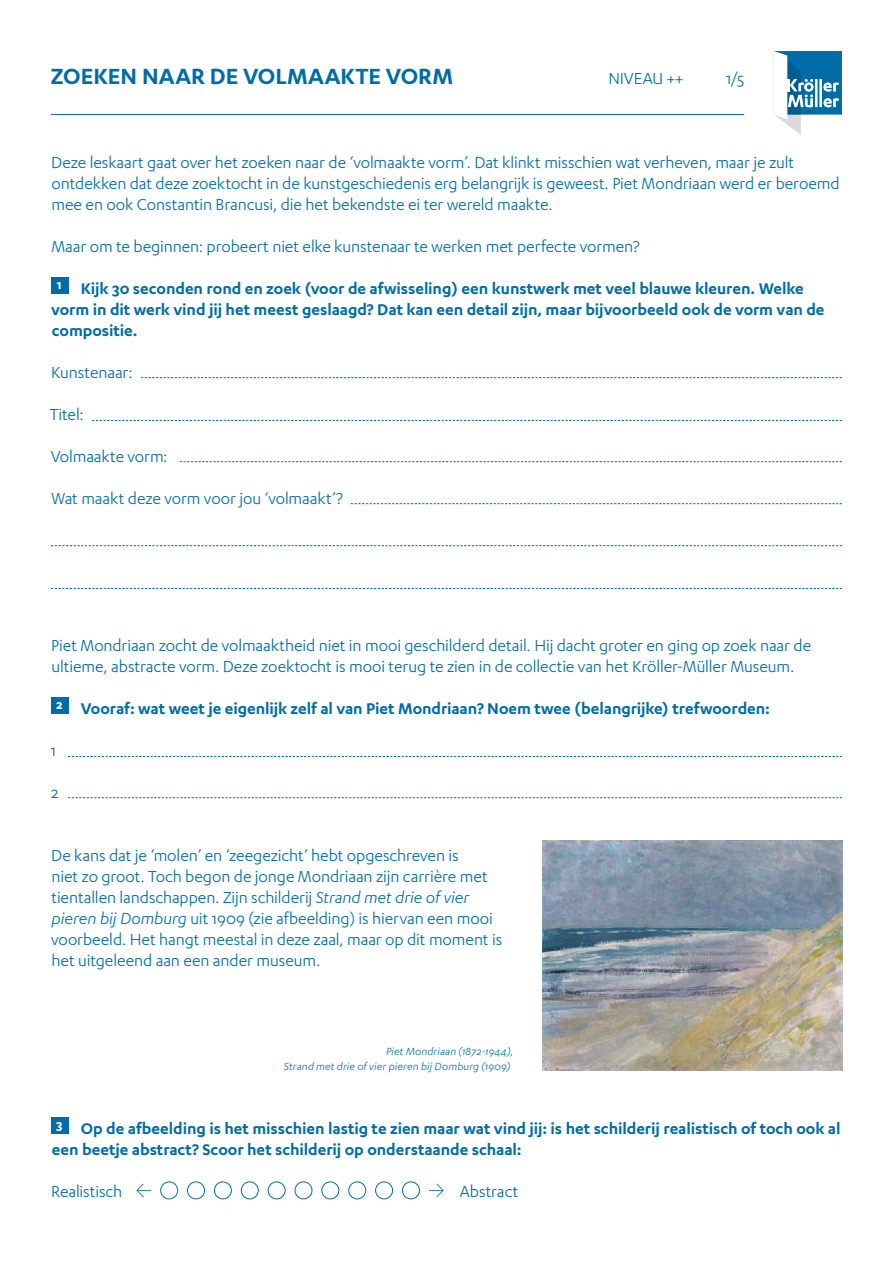
<style>
.page{position:relative;width:893px;height:1263px;background:#fff}
.page>*{position:absolute;margin:0;border:0;box-sizing:border-box;transform-origin:0 0}
.t1{font:600 25.5px "KMM Karbon";color:#006ca7}
.t2{font:18px/21px "KMM Karbon";letter-spacing:-.005em;color:#006ca7}
.t3{font:600 18px/21px "KMM Karbon";letter-spacing:-.005em;color:#006ca7}
.t4{font:600 15px "KMM Karbon";color:#fff}
.t5{font:italic 11.7px "KMM Karbon";letter-spacing:.01em;color:#006ca7}
.s1{font-style:italic}
</style>
<div class="page">
<hr style="left:51px;top:114px;width:693px;height:1px;background:#006ca7">
<svg style="left:774px;top:51px;width:68px;height:84px"></svg>
<svg style="left:141px;top:377px;width:701px;height:1px"></svg>
<svg style="left:92px;top:420px;width:750px;height:1px"></svg>
<svg style="left:51px;top:545px;width:791px;height:1px"></svg>
<svg style="left:51px;top:588px;width:791px;height:1px"></svg>
<svg style="left:180px;top:461px;width:662px;height:1px"></svg>
<svg style="left:351px;top:503px;width:491px;height:1px"></svg>
<svg style="left:68px;top:756px;width:774px;height:1px"></svg>
<svg style="left:68px;top:797px;width:774px;height:1px"></svg>
<div style="left:51px;top:277px;width:17px;height:17px;background:#006ca7"></div>
<div style="left:51px;top:697px;width:17px;height:17px;background:#006ca7"></div>
<div style="left:51px;top:1117px;width:17px;height:17px;background:#006ca7"></div>
<div style="left:160px;top:1181px;width:18px;height:18px;border:1px solid #006ca7;border-radius:50%"></div>
<div style="left:187px;top:1181px;width:18px;height:18px;border:1px solid #006ca7;border-radius:50%"></div>
<div style="left:214px;top:1181px;width:18px;height:18px;border:1px solid #006ca7;border-radius:50%"></div>
<div style="left:241px;top:1181px;width:18px;height:18px;border:1px solid #006ca7;border-radius:50%"></div>
<div style="left:268px;top:1181px;width:17px;height:18px;border:1px solid #006ca7;border-radius:50%"></div>
<div style="left:295px;top:1181px;width:17px;height:18px;border:1px solid #006ca7;border-radius:50%"></div>
<div style="left:321px;top:1181px;width:18px;height:18px;border:1px solid #006ca7;border-radius:50%"></div>
<div style="left:348px;top:1181px;width:18px;height:18px;border:1px solid #006ca7;border-radius:50%"></div>
<div style="left:375px;top:1181px;width:18px;height:18px;border:1px solid #006ca7;border-radius:50%"></div>
<div style="left:402px;top:1181px;width:18px;height:18px;border:1px solid #006ca7;border-radius:50%"></div>
<svg style="left:429px;top:1184px;width:15px;height:13px"></svg>
<svg style="left:136px;top:1184px;width:15px;height:13px"></svg>
<img style="left:543px;top:840px;width:299px;height:231px">
<h1 class="t1" style="left:51px;top:62px;width:404px">ZOEKEN NAAR DE VOLMAAKTE VORM</h1>
<p class="t2" style="left:608px;top:68px;width:76px">NIVEAU ++</p>
<p class="t2" style="left:726px;top:68px;width:19px">1/5</p>
<p class="t2" style="left:51px;top:152px;width:790px">Deze leskaart gaat over het zoeken naar de ‘volmaakte vorm’. Dat klinkt misschien wat verheven, maar je zult ontdekken dat deze zoektocht in de kunstgeschiedenis erg belangrijk is geweest. Piet Mondriaan werd er beroemd mee en ook Constantin Brancusi, die het bekendste ei ter wereld maakte.</p>
<p class="t2" style="left:51px;top:236px;width:590px">Maar om te beginnen: probeert niet elke kunstenaar te werken met perfecte vormen?</p>
<p class="t3" style="left:51px;top:277px;width:775px;text-indent:30px">Kijk 30 seconden rond en zoek (voor de afwisseling) een kunstwerk met veel blauwe kleuren. Welke vorm in dit werk vind jij het meest geslaagd? Dat kan een detail zijn, maar bijvoorbeeld ook de vorm van de compositie.</p>
<p class="t2" style="left:51px;top:362px;width:83px">Kunstenaar:</p>
<p class="t2" style="left:50px;top:404px;width:36px">Titel:</p>
<p class="t2" style="left:51px;top:446px;width:118px">Volmaakte vorm:</p>
<p class="t2" style="left:51px;top:488px;width:293px">Wat maakt deze vorm voor jou ‘volmaakt’?</p>
<p class="t4" style="left:57px;top:276px;width:6px">1</p>
<p class="t2" style="left:51px;top:635px;width:761px">Piet Mondriaan zocht de volmaaktheid niet in mooi geschilderd detail. Hij dacht groter en ging op zoek naar de ultieme, abstracte vorm. Deze zoektocht is mooi terug te zien in de collectie van het Kröller-Müller Museum.</p>
<p class="t3" style="left:81px;top:697px;width:691px">Vooraf: wat weet je eigenlijk zelf al van Piet Mondriaan? Noem twee (belangrijke) trefwoorden:</p>
<p class="t2" style="left:51px;top:740px;width:7px">1</p>
<p class="t2" style="left:51px;top:782px;width:9px">2</p>
<p class="t4" style="left:56px;top:696px;width:8px">2</p>
<p class="t2" style="left:51px;top:845px;width:453px">De kans dat je ‘molen’ en ‘zeegezicht’ hebt opgeschreven is<br>niet zo groot. Toch begon de jonge Mondriaan zijn carrière met tientallen landschappen. Zijn schilderij <span class="s1">Strand met drie of vier pieren bij Domburg</span> uit 1909 (zie afbeelding) is hiervan een mooi voorbeeld. Het hangt meestal in deze zaal, maar op dit moment is het uitgeleend aan een ander museum.</p>
<p class="t5" style="left:386px;top:1045px;width:129px">Piet Mondriaan (1872-1944),</p>
<p class="t5" style="left:284px;top:1060px;width:228px">Strand met drie of vier pieren bij Domburg (1909)</p>
<p class="t3" style="left:52px;top:1117px;width:790px;text-indent:29px">Op de afbeelding is het misschien lastig te zien maar wat vind jij: is het schilderij realistisch of toch ook al een beetje abstract? Scoor het schilderij op onderstaande schaal:</p>
<p class="t2" style="left:51px;top:1181px;width:73px">Realistisch</p>
<p class="t2" style="left:460px;top:1181px;width:60px">Abstract</p>
<p class="t4" style="left:56px;top:1116px;width:8px">3</p>
</div>
